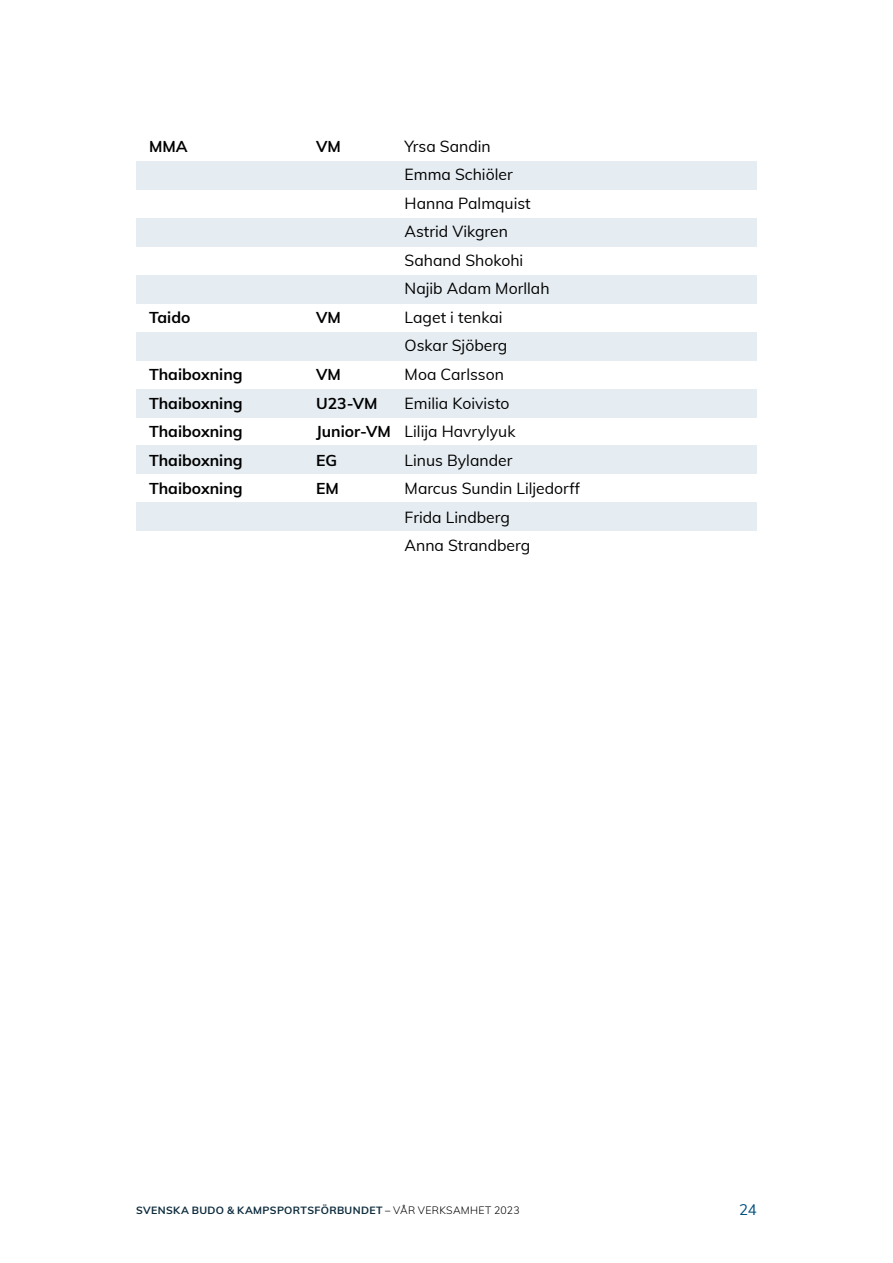
<style>
.page{position:relative;width:893px;height:1263px;background:#fff}
.page>*{position:absolute;margin:0;border:0;box-sizing:border-box;transform-origin:0 0}
.t1{font:15.75px/28.5px "Muli";color:#000}
.t2{font:700 15.75px "Muli";color:#000}
.t3{font:15px "Muli";color:#005080}
.t4{font:700 10.5px "Muli";letter-spacing:.03em;color:#0b2a3c}
.s1{font-weight:700}
.s2{font-weight:300;color:#000}
</style>
<div class="page">
<div style="left:136px;top:445px;width:621px;height:29px;background:#e6edf2"></div>
<div style="left:136px;top:502px;width:621px;height:29px;background:#e6edf2"></div>
<div style="left:136px;top:389px;width:621px;height:29px;background:#e6edf2"></div>
<div style="left:136px;top:275px;width:621px;height:29px;background:#e6edf2"></div>
<div style="left:136px;top:332px;width:621px;height:29px;background:#e6edf2"></div>
<div style="left:136px;top:162px;width:621px;height:28px;background:#e6edf2"></div>
<div style="left:136px;top:219px;width:621px;height:28px;background:#e6edf2"></div>
<p class="t2" style="left:149px;top:135px;width:40px">MMA</p>
<p class="t2" style="left:316px;top:135px;width:26px">VM</p>
<p class="t1" style="left:405px;top:131px;width:146px">Yrsa Sandin<br>Emma Schiöler<br>Hanna Palmquist<br>Astrid Vikgren<br>Sahand Shokohi<br>Najib Adam Morllah</p>
<p class="t2" style="left:149px;top:306px;width:43px">Taido</p>
<p class="t2" style="left:316px;top:306px;width:26px">VM</p>
<p class="t1" style="left:405px;top:302px;width:104px">Laget i tenkai<br>Oskar Sjöberg</p>
<p class="t2" style="left:149px;top:363px;width:95px">Thaiboxning</p>
<p class="t2" style="left:316px;top:363px;width:26px">VM</p>
<p class="t1" style="left:405px;top:359px;width:101px">Moa Carlsson</p>
<p class="t2" style="left:149px;top:391px;width:95px">Thaiboxning</p>
<p class="t2" style="left:316px;top:391px;width:63px">U23-VM</p>
<p class="t1" style="left:405px;top:388px;width:106px">Emilia Koivisto</p>
<p class="t2" style="left:149px;top:420px;width:95px">Thaiboxning</p>
<p class="t1" style="left:316px;top:416px;width:201px"><span class="s1">Junior-VM</span> Lilija Havrylyuk</p>
<p class="t2" style="left:149px;top:448px;width:95px">Thaiboxning</p>
<p class="t2" style="left:316px;top:448px;width:22px">EG</p>
<p class="t1" style="left:405px;top:445px;width:109px">Linus Bylander</p>
<p class="t2" style="left:149px;top:477px;width:95px">Thaiboxning</p>
<p class="t2" style="left:316px;top:477px;width:24px">EM</p>
<p class="t1" style="left:405px;top:473px;width:177px">Marcus Sundin Liljedorff<br>Frida Lindberg<br>Anna Strandberg</p>
<p class="t4" style="left:136px;top:1202px;width:385px">SVENSKA BUDO &amp; KAMPSPORTSFÖRBUNDET <span class="s2">– VÅR VERKSAMHET 2023</span></p>
<p class="t3" style="left:739px;top:1199px;width:19px">24</p>
</div>
